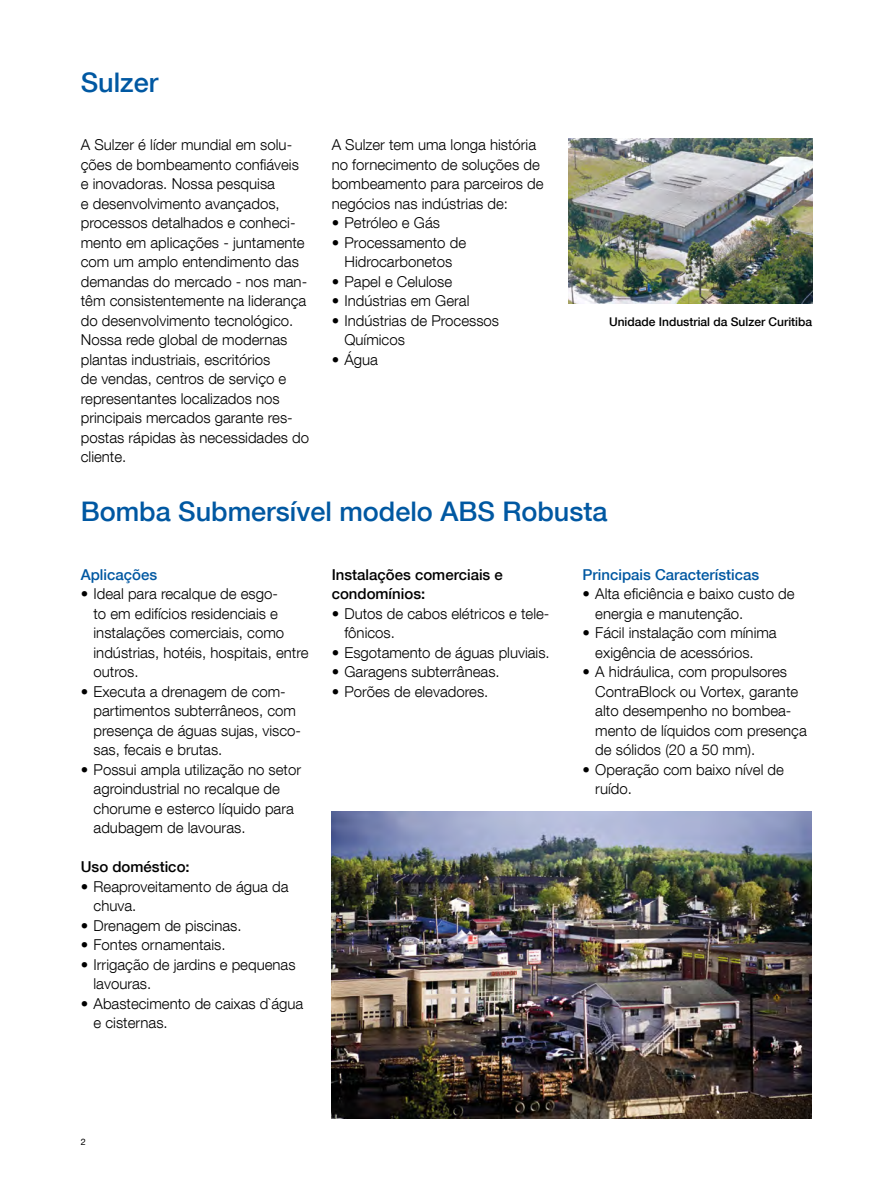
<style>
.page{position:relative;width:893px;height:1191px;background:#fff}
.page>*{position:absolute;margin:0;border:0;box-sizing:border-box;transform-origin:0 0}
.Pääotsikko_18pt_sini{font:500 27px "Helvetica Neue LT Com";color:#0058a2}
.Leipis{font:300 15px/19.5px "Helvetica Neue LT Com";color:#000}
.bullets{font:500 15px/19.5px "Helvetica Neue LT Com";color:#000}
.Väliotsikko{font:500 15px "Helvetica Neue LT Com";color:#0058a2}
.Leipis-2{font:500 12px "Helvetica Neue LT Com";color:#000}
.page{font:9px "Helvetica Neue LT Com";color:#000}
</style>
<div class="page">
<img style="left:332px;top:811px;width:480px;height:307px">
<img style="left:568px;top:139px;width:244px;height:164px">
<p class="Pääotsikko_18pt_sini" style="left:81px;top:66px;width:79px">Sulzer</p>
<p class="Leipis" style="left:81px;top:135px;width:230px">A Sulzer é líder mundial em solu&shy;ções de bombeamento confiáveis e inovadoras. Nossa pesquisa<br>e desenvolvimento avançados, processos detalhados e conheci&shy;mento em aplicações - juntamente com um amplo entendimento das demandas do mercado - nos man&shy;têm consistentemente na liderança do desenvolvimento tecnológico.<br>Nossa rede global de modernas plantas industriais, escritórios<br>de vendas, centros de serviço e representantes localizados nos principais mercados garante res&shy;postas rápidas às necessidades do cliente.</p>
<p class="Leipis" style="left:332px;top:135px;width:213px">A Sulzer tem uma longa história no fornecimento de soluções de bombeamento para parceiros de negócios nas indústrias de:</p>
<p class="Leipis" style="left:332px;top:213px;width:110px">• Petróleo e Gás</p>
<p class="Leipis" style="left:332px;top:232px;width:136px;text-align:center">• Processamento de<br>Hidrocarbonetos</p>
<p class="Leipis" style="left:332px;top:271px;width:122px">• Papel e Celulose</p>
<p class="Leipis" style="left:332px;top:291px;width:139px">• Indústrias em Geral</p>
<p class="Leipis" style="left:344px;top:310px;width:156px;text-indent:-13px">• Indústrias de Processos<br>Químicos</p>
<p class="Leipis" style="left:332px;top:349px;width:48px">• Água</p>
<p class="Leipis-2" style="left:609px;top:314px;width:205px">Unidade Industrial da Sulzer Curitiba</p>
<p class="Pääotsikko_18pt_sini" style="left:81px;top:495px;width:528px">Bomba Submersível modelo ABS Robusta</p>
<p class="Väliotsikko" style="left:81px;top:565px;width:78px">Aplicações</p>
<p class="Leipis" style="left:94px;top:583px;width:217px;text-indent:-13px">• Ideal para recalque de esgo-<br>to em edifícios residenciais e instalações comerciais, como indústrias, hotéis, hospitais, entre outros.</p>
<p class="Leipis" style="left:94px;top:681px;width:209px;text-indent:-13px">• Executa a drenagem de com&shy;partimentos subterrâneos, com presença de águas sujas, visco&shy;sas, fecais e brutas.</p>
<p class="Leipis" style="left:94px;top:759px;width:209px;text-indent:-13px">• Possui ampla utilização no setor agroindustrial no recalque de chorume e esterco líquido para adubagem de lavouras.</p>
<p class="bullets" style="left:81px;top:857px;width:110px">Uso doméstico:</p>
<p class="Leipis" style="left:94px;top:876px;width:197px;text-indent:-13px">• Reaproveitamento de água da chuva.</p>
<p class="Leipis" style="left:81px;top:915px;width:162px">• Drenagem de piscinas.</p>
<p class="Leipis" style="left:81px;top:934px;width:146px">• Fontes ornamentais.</p>
<p class="Leipis" style="left:94px;top:954px;width:204px;text-indent:-13px">• Irrigação de jardins e pequenas lavouras.</p>
<p class="Leipis" style="left:94px;top:993px;width:211px;text-indent:-13px">• Abastecimento de caixas d`água e cisternas.</p>
<p class="bullets" style="left:332px;top:564px;width:173px">Instalações comerciais e condomínios:</p>
<p class="Leipis" style="left:344px;top:603px;width:207px;text-indent:-13px">• Dutos de cabos elétricos e tele&shy;fônicos.</p>
<p class="Leipis" style="left:332px;top:642px;width:220px">• Esgotamento de águas pluviais.</p>
<p class="Leipis" style="left:332px;top:661px;width:170px">• Garagens subterrâneas.</p>
<p class="Leipis" style="left:332px;top:681px;width:158px">• Porões de elevadores.</p>
<p class="Väliotsikko" style="left:583px;top:565px;width:178px">Principais Características</p>
<p class="Leipis" style="left:595px;top:583px;width:201px;text-indent:-13px">• Alta eficiência e baixo custo de energia e manutenção.</p>
<p class="Leipis" style="left:595px;top:622px;width:183px;text-indent:-13px">• Fácil instalação com mínima exigência de acessórios.</p>
<p class="Leipis" style="left:595px;top:661px;width:213px;text-indent:-13px">• A hidráulica, com propulsores<br>ContraBlock ou Vortex, garante alto desempenho no bombea&shy;mento de líquidos com presença de sólidos (20 a 50 mm).</p>
<p class="Leipis" style="left:595px;top:759px;width:190px;text-indent:-13px">• Operação com baixo nível de ruído.</p>
<p class="page" style="left:81px;top:1136px;width:7px">2</p>
</div>
